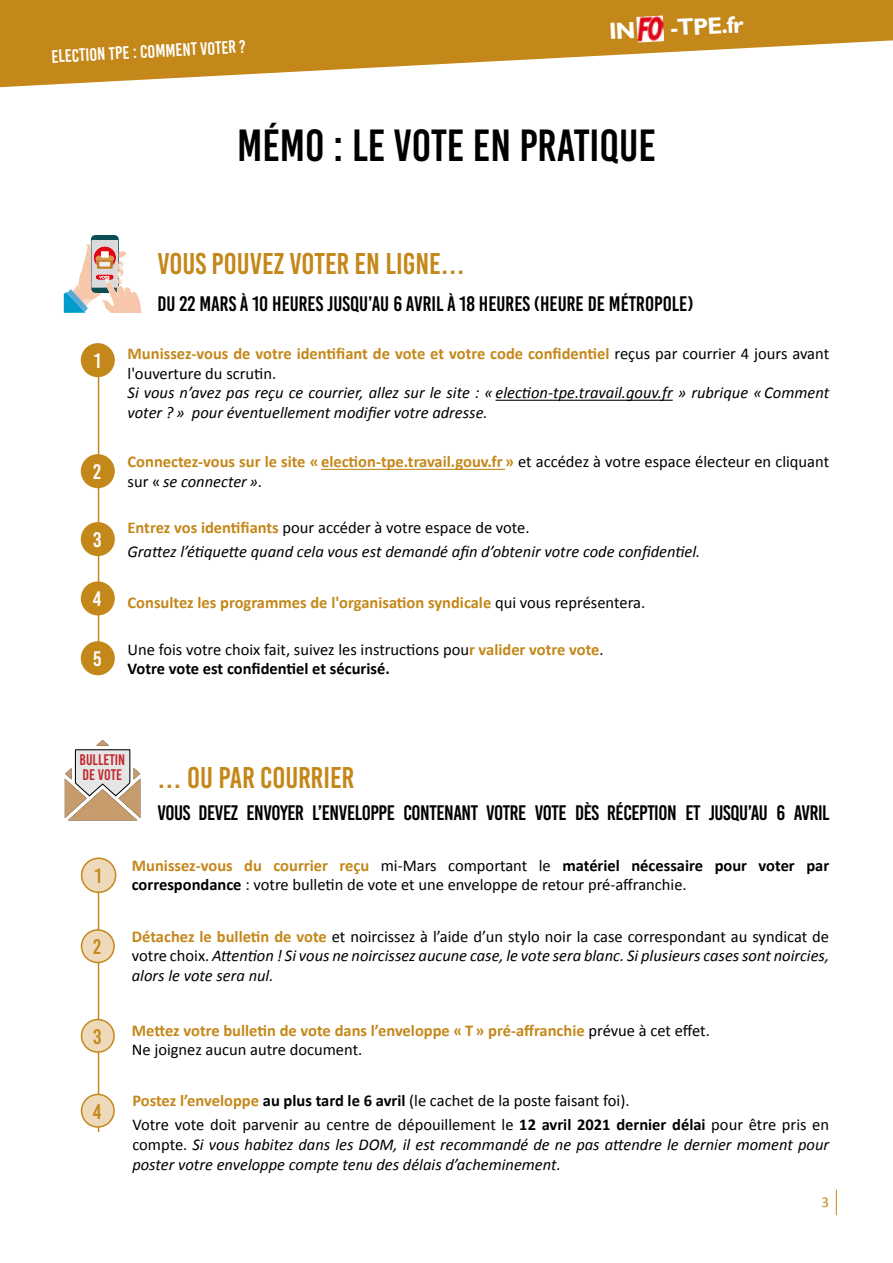
<style>
.page{position:relative;width:893px;height:1263px;background:#fff}
.page>*{position:absolute;margin:0;border:0;box-sizing:border-box;transform-origin:0 0}
.t1{font:45px "Bebas Kai";color:#000}
.t2{font:30px "Bebas Kai";color:#c48719}
.t3{font:700 23.4px "Gill Sans";color:#fff}
.t4{font:21px "Bebas Kai";letter-spacing:-.02em;color:#000}
.t5{font:21px "Bebas Kai";color:#000}
.t6{font:21px "Bebas Kai";color:#fff}
.t7{font:21px "Bebas Kai";color:#c48719}
.t8{font:18px "Bebas Kai";color:#fff}
.t9{font:italic 16.5px/19.8px "Calibri";color:#000}
.t10{font:16.5px/19.8px "Calibri";color:#000}
.t11{font:700 16.5px/19.8px "Calibri";color:#c48719}
.t12{font:15.3px/15.6px "Bebas Kai";color:#c1272d}
.t13{font:15px "Calibri";color:#c48719}
.s1{font-weight:400;color:#000}
.s2{font-weight:400;font-style:italic;color:#000}
.s3{font-weight:700;font-style:normal;color:#c48719}
.s4{font-style:normal}
.s5{font-weight:700;color:#c48719}
.s6{font-weight:700}
</style>
<div class="page">
<hr style="left:98px;top:871px;width:1px;height:261px;background:#c48719">
<svg style="left:836px;top:1189px;width:1px;height:26px"></svg>
<svg style="left:0;top:0;width:893px;height:87px;fill:#c48719"></svg>
<img style="left:636px;top:15px;width:28px;height:28px">
<hr style="left:98px;top:356px;width:1px;height:289px;background:#c48719">
<div style="left:81px;top:343px;width:34px;height:34px;background:#c48719;border-radius:50%"></div>
<div style="left:81px;top:454px;width:34px;height:34px;background:#c48719;border-radius:50%"></div>
<div style="left:81px;top:522px;width:34px;height:34px;background:#c48719;border-radius:50%"></div>
<div style="left:81px;top:581px;width:34px;height:34px;background:#c48719;border-radius:50%"></div>
<div style="left:81px;top:641px;width:34px;height:34px;background:#c48719;border-radius:50%"></div>
<hr style="left:496px;top:400px;width:177px;height:1px;background:#000">
<hr style="left:321px;top:469px;width:184px;height:1px;background:#c48719">
<div style="left:82px;top:858px;width:34px;height:34px;background:#eedabb;border-radius:50%"></div>
<div style="left:81px;top:857px;width:35px;height:36px;border:2px solid #c48719;border-radius:50%"></div>
<div style="left:82px;top:930px;width:32px;height:32px;background:#eedabb;border-radius:50%"></div>
<div style="left:81px;top:929px;width:34px;height:34px;border:2px solid #c48719;border-radius:50%"></div>
<div style="left:82px;top:1019px;width:32px;height:33px;background:#eedabb;border-radius:50%"></div>
<div style="left:81px;top:1019px;width:34px;height:34px;border:2px solid #c48719;border-radius:50%"></div>
<div style="left:82px;top:1094px;width:32px;height:33px;background:#eedabb;border-radius:50%"></div>
<div style="left:81px;top:1094px;width:34px;height:34px;border:2px solid #c48719;border-radius:50%"></div>
<svg style="left:64px;top:235px;width:77px;height:78px"></svg>
<svg style="left:65px;top:740px;width:75px;height:80px"></svg>
<svg style="left:610px;top:22px;width:24px;height:17px"></svg>
<p class="t8" style="left:51px;top:47px;width:196px;rotate:-3deg">ELECTION TPE : COMMENT VOTER ?</p>
<h3 class="t3" style="left:670px;top:14px;width:75px;rotate:-3deg">-TPE.fr</h3>
<h1 class="t1" style="left:237px;top:122px;width:420px">MÉMO : LE VOTE EN PRATIQUE</h1>
<h2 class="t2" style="left:157px;top:248px;width:309px">VOUS POUVEZ VOTER EN LIGNE…</h2>
<p class="t6" style="left:94px;top:349px;width:9px">1</p>
<p class="t6" style="left:93px;top:460px;width:10px">2</p>
<p class="t6" style="left:93px;top:528px;width:10px">3</p>
<p class="t6" style="left:93px;top:588px;width:10px">4</p>
<p class="t6" style="left:93px;top:648px;width:10px">5</p>
<p class="t5" style="left:157px;top:292px;width:538px">DU 22 MARS À 10 HEURES JUSQU’AU 6 AVRIL À 18 HEURES (HEURE DE MÉTROPOLE)</p>
<p class="t11" style="left:128px;top:343px;width:703px">Munissez-vous de votre identifiant de vote et votre code confidentiel <span class="s1">reçus par courrier 4 jours avant l'ouverture du scrutin.</span></p>
<p class="t9" style="left:128px;top:382px;width:703px">Si vous n’avez pas reçu ce courrier, allez sur le site : « election-tpe.travail.gouv.fr » rubrique « Comment voter ? » pour éventuellement modifier votre adresse.</p>
<p class="t11" style="left:128px;top:451px;width:703px">Connectez-vous sur le site « election-tpe.travail.gouv.fr » <span class="s1">et accédez à votre espace électeur en cliquant sur «</span> <span class="s2">se connecter »</span><span class="s1">.</span></p>
<p class="t9" style="left:128px;top:515px;width:574px;line-height:24px"><span class="s3">Entrez vos identifiants</span> <span class="s4">pour accéder à votre espace de vote.<br></span>Grattez l’étiquette quand cela vous est demandé afin d’obtenir votre code confidentiel.</p>
<p class="t11" style="left:128px;top:592px;width:519px">Consultez les programmes de l'organisation syndicale <span class="s1">qui vous représentera.</span></p>
<p class="t10" style="left:128px;top:639px;width:478px">Une fois votre choix fait, suivez les instructions pou<span class="s5">r valider votre vote</span>.<br><span class="s6">Votre vote est confidentiel et sécurisé.</span></p>
<p class="t12" style="left:80px;top:752px;width:47px">BULLETIN<br>DE VOTE</p>
<h2 class="t2" style="left:157px;top:761px;width:198px">… OU PAR COURRIER</h2>
<p class="t4" style="left:157px;top:802px;width:674px">VOUS DEVEZ ENVOYER L’ENVELOPPE CONTENANT VOTRE VOTE DÈS RÉCEPTION ET JUSQU’AU 6 AVRIL</p>
<p class="t7" style="left:95px;top:864px;width:9px">1</p>
<p class="t7" style="left:93px;top:935px;width:10px">2</p>
<p class="t7" style="left:93px;top:1025px;width:10px">3</p>
<p class="t7" style="left:93px;top:1100px;width:10px">4</p>
<p class="t10" style="left:132px;top:855px;width:699px"><span class="s5">Munissez-vous du courrier reçu</span> mi-Mars comportant le <span class="s6">matériel nécessaire pour voter par correspondance</span> : votre bulletin de vote et une enveloppe de retour pré-affranchie.</p>
<p class="t9" style="left:132px;top:925px;width:699px;text-align:justify"><span class="s3">Détachez le bulletin de vote</span> <span class="s4">et noircissez à l’aide d’un stylo noir la case correspondant au syndicat de votre choix.</span> Attention ! Si vous ne noircissez aucune case, le vote sera blanc. Si plusieurs cases sont noircies, alors le vote sera nul.</p>
<p class="t11" style="left:132px;top:1020px;width:580px">Mettez votre bulletin de vote dans l’enveloppe « T » pré-affranchie <span class="s1">prévue à cet effet.<br>Ne joignez aucun autre document.</span></p>
<p class="t10" style="left:132px;top:1088px;width:698px;line-height:24px"><span class="s5">Postez l’enveloppe</span> <span class="s6">au plus tard le 6 avril</span> (le cachet de la poste faisant foi).<br>Votre vote doit parvenir au centre de dépouillement le <span class="s6">12 avril 2021 dernier délai</span> pour être pris en</p>
<p class="t9" style="left:132px;top:1134px;width:698px"><span class="s4">compte.</span> Si vous habitez dans les DOM, il est recommandé de ne pas attendre le dernier moment pour poster votre enveloppe compte tenu des délais d’acheminement.</p>
<p class="t13" style="left:822px;top:1191px;width:9px">3</p>
</div>
